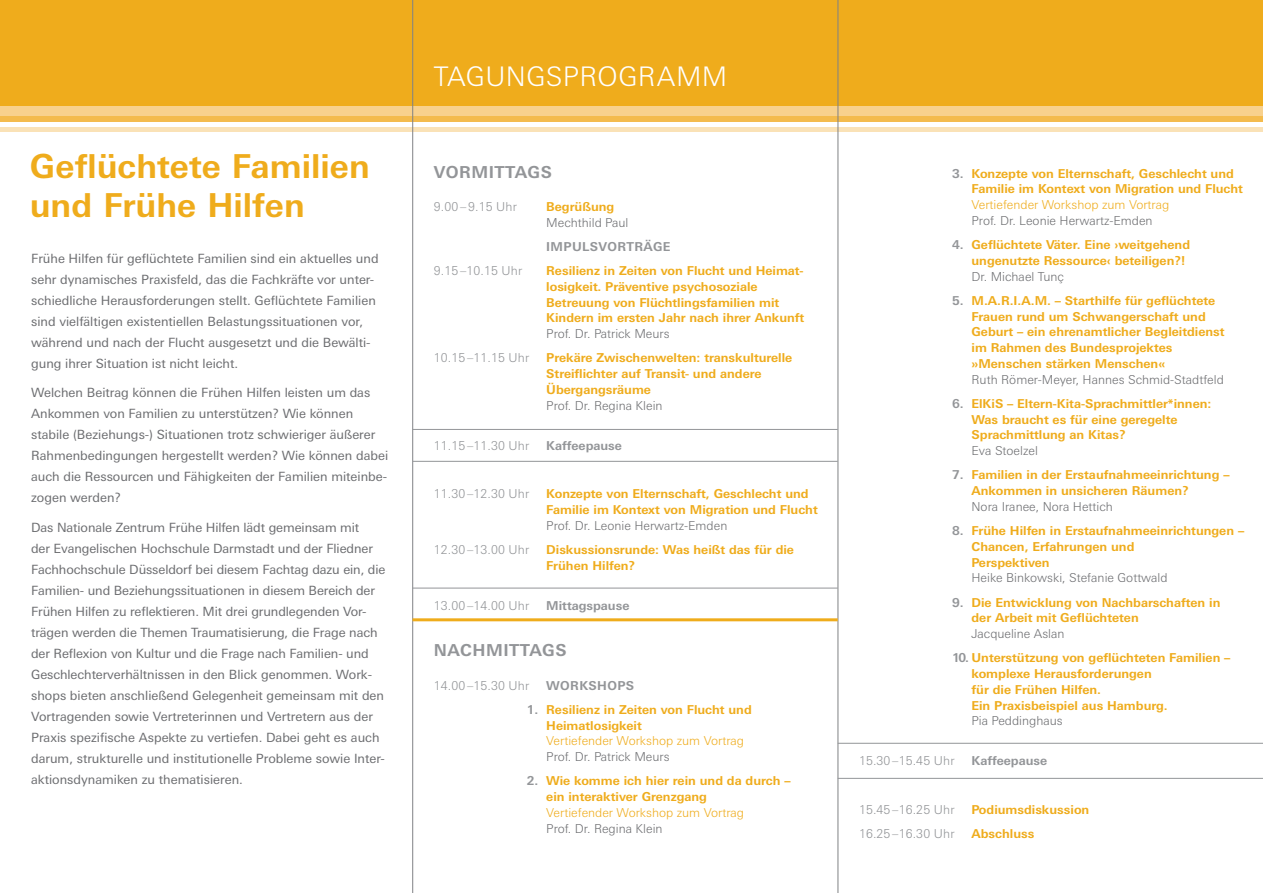
<style>
.page{position:relative;width:1263px;height:893px;background:#fff}
.page>*{position:absolute;margin:0;border:0;box-sizing:border-box;transform-origin:0 0}
.t1{font:700 33px/39px "Linotype Univers Basic";color:#efac1c}
.t2{font:300 27px "Linotype Univers Basic";letter-spacing:.01em;color:#fff}
.t3{font:700 16.5px "Linotype Univers Basic";letter-spacing:.2em;color:#939598}
.t4{font:12.75px/21px "Linotype Univers Basic";color:#6c6d70}
.t5{font:700 12.3px/15.8px "Linotype Univers Basic";color:#efac1c}
.t6{font:300 12.3px "Linotype Univers Basic";color:#6c6d70}
.t7{font:300 12.3px "Linotype Univers Basic";letter-spacing:.01em;color:#939598}
.t8{font:300 12.3px "Linotype Univers Basic";color:#efac1c}
.t9{font:700 12.3px "Linotype Univers Basic";color:#939598}
.s1{color:#939598}
</style>
<div class="page">
<div style="left:0;top:0;width:1263px;height:106px;background:#efac1c"></div>
<div style="left:0;top:106px;width:1263px;height:11px;background:#f8d18d"></div>
<div style="left:0;top:127px;width:1263px;height:5px;background:#fae2b7"></div>
<div style="left:0;top:117px;width:1263px;height:5px;background:#f4bb4d"></div>
<hr style="left:412px;top:0;width:1px;height:893px;background:#808285">
<hr style="left:838px;top:0;width:1px;height:893px;background:#808285">
<hr style="left:412px;top:588px;width:426px;height:1px;background:#939598">
<hr style="left:413px;top:461px;width:425px;height:1px;background:#939598">
<hr style="left:412px;top:429px;width:426px;height:1px;background:#939598">
<hr style="left:838px;top:743px;width:425px;height:1px;background:#939598">
<hr style="left:838px;top:778px;width:425px;height:1px;background:#939598">
<hr style="left:412px;top:618px;width:426px;height:3px;background:#efac1c">
<h1 class="t1" style="left:30px;top:147px;width:342px">Geflüchtete Familien und Frühe Hilfen</h1>
<p class="t4" style="left:31px;top:248px;width:349px">Frühe Hilfen für geflüchtete Familien sind ein aktuelles und sehr dynamisches Praxisfeld, das die Fachkräfte vor unter&shy;schiedliche Herausforderungen stellt. Geflüchtete Familien sind vielfältigen existentiellen Belastungssituationen vor, während und nach der Flucht ausgesetzt und die Bewälti&shy;gung ihrer Situation ist nicht leicht.</p>
<p class="t4" style="left:31px;top:382px;width:359px">Welchen Beitrag können die Frühen Hilfen leisten um das Ankommen von Familien zu unterstützen? Wie können stabile (Beziehungs-) Situationen trotz schwieriger äußerer Rahmenbedingungen hergestellt werden? Wie können dabei auch die Ressourcen und Fähigkeiten der Familien miteinbe&shy;zogen werden?</p>
<p class="t4" style="left:31px;top:517px;width:356px">Das Nationale Zentrum Frühe Hilfen lädt gemeinsam mit<br>der Evangelischen Hochschule Darmstadt und der Fliedner Fachhochschule Düsseldorf bei diesem Fachtag dazu ein, die Familien- und Beziehungssituationen in diesem Bereich der Frühen Hilfen zu reflektieren. Mit drei grundlegenden Vor&shy;trägen werden die Themen Traumatisierung, die Frage nach der Reflexion von Kultur und die Frage nach Familien- und Geschlechterverhältnissen in den Blick genommen. Work&shy;shops bieten anschließend Gelegenheit gemeinsam mit den Vortragenden sowie Vertreterinnen und Vertretern aus der Praxis spezifische Aspekte zu vertiefen. Dabei geht es auch darum, strukturelle und institutionelle Probleme sowie Inter&shy;aktionsdynamiken zu thematisieren.</p>
<h2 class="t2" style="left:434px;top:61px;width:18px">Tag</h2>
<h2 class="t2" style="left:485px;top:61px;width:116px">ungsprogramm</h2>
<h3 class="t3" style="left:434px;top:163px;width:107px">Vormittags</h3>
<p class="t7" style="left:434px;top:199px;width:85px">9.00 – 9.15 Uhr</p>
<p class="t5" style="left:546px;top:199px;width:70px">Begrüßung</p>
<p class="t6" style="left:546px;top:215px;width:84px">Mechthild Paul</p>
<p class="t9" style="left:546px;top:239px;width:126px">Im pulsvorträge</p>
<p class="t7" style="left:434px;top:263px;width:90px">9.15 –10.15 Uhr</p>
<p class="t5" style="left:546px;top:263px;width:260px">Resilienz in Zeiten von Flucht und Heimat&shy;losigkeit. Präventive psychosoziale Betreuung von Flüchtlingsfamilien mit Kindern im ersten Jahr nach ihrer Ankunft</p>
<p class="t6" style="left:546px;top:326px;width:125px">Prof. D r. Patrick Meurs</p>
<p class="t7" style="left:434px;top:351px;width:97px">10.15 –11.15 Uhr</p>
<p class="t5" style="left:546px;top:350px;width:248px">Prekäre Zwischenwelten: transkulturelle<br>Streiflichter auf Transit- und andere<br>Übergangsräume</p>
<p class="t6" style="left:546px;top:398px;width:118px">Prof. Dr. Regina Klein</p>
<p class="t7" style="left:434px;top:438px;width:97px">11.15 –11.30 Uhr</p>
<p class="t9" style="left:546px;top:438px;width:77px">Kaffeepause</p>
<p class="t7" style="left:434px;top:486px;width:97px">11.30 –12.30 Uhr</p>
<p class="t5" style="left:546px;top:486px;width:273px">Konzepte von Elternschaft, Geschlecht und<br>Familie im Kontext von Migration und Flucht</p>
<p class="t6" style="left:546px;top:518px;width:183px">Prof. Dr. Leonie Herwartz-Emden</p>
<p class="t7" style="left:434px;top:542px;width:97px">12.30 –13.00 Uhr</p>
<p class="t5" style="left:546px;top:542px;width:249px">Diskussionsrunde: Was heißt das für die<br>Frühen Hilfen?</p>
<p class="t7" style="left:434px;top:598px;width:97px">13.00 –14.00 Uhr</p>
<p class="t9" style="left:546px;top:598px;width:85px">Mittagspause</p>
<h3 class="t3" style="left:434px;top:640px;width:121px">nachm ittags</h3>
<p class="t7" style="left:434px;top:678px;width:97px">14.00 –15.30 U hr</p>
<p class="t9" style="left:546px;top:678px;width:43px">Worksh</p>
<p class="t9" style="left:607px;top:678px;width:27px">ops</p>
<p class="t5" style="left:546px;top:702px;width:207px;text-indent:-19px"><span class="s1">1.</span> Resilienz in Zeiten von Flucht und<br>Heimatlosigkeit</p>
<p class="t8" style="left:546px;top:734px;width:199px">Vertiefender Workshop zum Vortrag</p>
<p class="t6" style="left:546px;top:750px;width:125px">Prof. D r. Patrick Meurs</p>
<p class="t5" style="left:546px;top:773px;width:246px;text-indent:-19px"><span class="s1">2.</span> Wie komme ich hier rein und da durch – ein interaktiver Grenzgang</p>
<p class="t8" style="left:546px;top:805px;width:199px">Vertiefender Workshop zum Vortrag</p>
<p class="t6" style="left:546px;top:821px;width:118px">Prof. Dr. Regina Klein</p>
<p class="t5" style="left:971px;top:165px;width:273px;text-indent:-19px"><span class="s1">3.</span> Konzepte von Elternschaft, Geschlecht und<br>Familie im Kontext von Migration und Flucht</p>
<p class="t8" style="left:971px;top:197px;width:199px">Vertiefender Workshop zum Vortrag</p>
<p class="t6" style="left:952px;top:213px;width:202px">Prof. Dr. Leonie Herwartz-Emden</p>
<p class="t5" style="left:971px;top:237px;width:220px;text-indent:-19px"><span class="s1">4.</span> Geflüchtete Väter. Eine ›weitgehend ungenutzte Ressource‹ beteiligen?!</p>
<p class="t6" style="left:971px;top:269px;width:94px">Dr. Michael Tunç</p>
<p class="t5" style="left:971px;top:292px;width:255px;text-indent:-19px"><span class="s1">5.</span> M.A.R.I .A.M. – Starthilfe für geflüchtete Frauen rund um Schwangerschaft und Geburt – ein ehrenamtlicher Begleitdienst im Rahmen des Bundesprojektes »Menschen stärken Menschen«</p>
<p class="t6" style="left:971px;top:372px;width:254px">Ruth Römer-Meyer, Hannes Schmid-Stadtfeld</p>
<p class="t5" style="left:971px;top:395px;width:241px;text-indent:-19px"><span class="s1">6.</span> ElKiS – Eltern-Kita-Sprachmittler*innen:<br>Was braucht es für eine geregelte<br>Sprachmittlung an Kitas?</p>
<p class="t6" style="left:971px;top:443px;width:68px">Eva Stoelzel</p>
<p class="t5" style="left:952px;top:467px;width:279px"><span class="s1">7.</span> Familien in der Erstaufnahmeeinrichtung –</p>
<p class="t5" style="left:941px;top:483px;width:11px">A</p>
<p class="t5" style="left:981px;top:483px;width:209px">nkommen in unsicheren Räumen?</p>
<p class="t6" style="left:971px;top:499px;width:143px">Nora I ranee, Nora Hettich</p>
<p class="t5" style="left:952px;top:523px;width:294px"><span class="s1">8.</span> Frühe Hilfen in Erstaufnahmeeinrichtungen –</p>
<p class="t5" style="left:941px;top:538px;width:11px">C</p>
<p class="t5" style="left:980px;top:538px;width:156px">hancen, Erfahrungen und</p>
<p class="t5" style="left:941px;top:554px;width:11px">P</p>
<p class="t5" style="left:979px;top:554px;width:72px">erspektiven</p>
<p class="t6" style="left:971px;top:571px;width:198px">Heike Binkowski, Stefanie Gottwald</p>
<p class="t5" style="left:971px;top:594px;width:250px;text-indent:-19px"><span class="s1">9.</span> Die Entwicklung von Nachbarschaften in der Arbeit mit Geflüchteten</p>
<p class="t6" style="left:971px;top:626px;width:95px">Jacqueline Aslan</p>
<p class="t5" style="left:971px;top:650px;width:260px;text-indent:-19px"><span class="s1">10.</span> U nterstützung von geflüchteten Familien – komplexe Herausforderungen<br>für die Frühen Hilfen.</p>
<p class="t5" style="left:938px;top:697px;width:12px">E</p>
<p class="t5" style="left:979px;top:697px;width:190px">in Praxisbeispiel aus Hamburg.</p>
<p class="t6" style="left:971px;top:714px;width:93px">Pia Peddinghaus</p>
<p class="t7" style="left:859px;top:754px;width:97px">15.30 –15.45 Uhr</p>
<p class="t9" style="left:971px;top:754px;width:77px">Kaffeepause</p>
<p class="t7" style="left:859px;top:802px;width:97px">15.45 –16.25 Uhr</p>
<p class="t5" style="left:971px;top:802px;width:119px">Podiumsdiskussion</p>
<p class="t7" style="left:859px;top:826px;width:97px">16.25 –16.30 U hr</p>
<p class="t5" style="left:971px;top:826px;width:64px">Abschluss</p>
</div>
